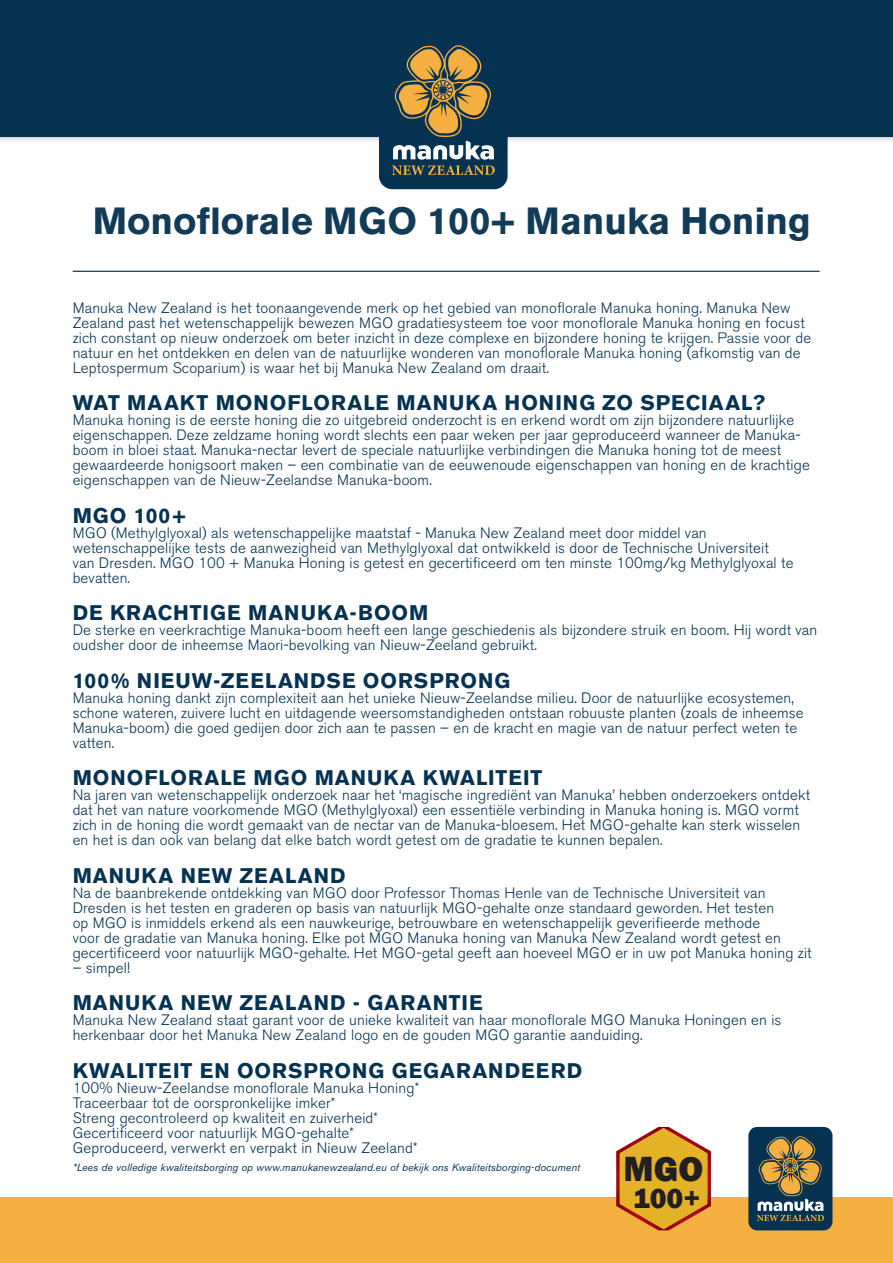
<style>
.page{position:relative;width:893px;height:1263px;background:#fff}
.page>*{position:absolute;margin:0;border:0;box-sizing:border-box;transform-origin:0 0}
.t1{font:700 37.5px "Akzidenz Grotesk BE";color:#123b57}
.t2{font:800 36px "Franklin Gothic";color:#231f20}
.t3{font:800 28.8px "Franklin Gothic";color:#231f20}
.t4{font:700 21px "Akzidenz Grotesk BE";letter-spacing:.05em;color:#063251}
.t5{font:300 15px/15px "Akzidenz Grotesk BE";letter-spacing:.01em;color:#063251}
.t6{font:italic 10.5px "Akzidenz Grotesk BE";letter-spacing:.01em;color:#063251}
</style>
<div class="page">
<div style="left:0;top:1197px;width:893px;height:66px;background:#f5b03f"></div>
<img style="left:0;top:136px;width:893px;height:6px">
<hr style="left:73px;top:271px;width:747px;height:1px;background:#063251">
<div style="left:748px;top:1127px;width:84px;height:103px;background:#063251;border-radius:9px"></div>
<svg style="left:757px;top:1136px;width:67px;height:85px"></svg>
<div style="left:0;top:0;width:893px;height:136px;background:#063251"></div>
<svg style="left:379px;top:0;width:129px;height:189px;background:#3d5255"></svg>
<svg style="left:616px;top:1127px;width:95px;height:103px"></svg>
<h1 class="t1" style="left:93px;top:199px;width:719px">Monoflorale MGO 100+ Manuka Honing</h1>
<p class="t5" style="left:73px;top:300px;width:740px">Manuka New Zealand is het toonaangevende merk op het gebied van monoflorale Manuka honing. Manuka New Zealand past het wetenschappelijk bewezen MGO gradatiesysteem toe voor monoflorale Manuka honing en focust zich constant op nieuw onderzoek om beter inzicht in deze complexe en bijzondere honing te krijgen. Passie voor de natuur en het ontdekken en delen van de natuurlijke wonderen van monoflorale Manuka honing (afkomstig van de Leptospermum Scoparium) is waar het bij Manuka New Zealand om draait.</p>
<h3 class="t4" style="left:73px;top:391px;width:694px">WAT MAAKT MONOFLORALE MANUKA HONING ZO SPECIAAL?</h3>
<p class="t5" style="left:73px;top:413px;width:739px">Manuka honing is de eerste honing die zo uitgebreid onderzocht is en erkend wordt om zijn bijzondere natuurlijke eigenschappen. Deze zeldzame honing wordt slechts een paar weken per jaar geproduceerd wanneer de Manuka&shy;boom in bloei staat. Manuka-nectar levert de speciale natuurlijke verbindingen die Manuka honing tot de meest gewaardeerde honigsoort maken – een combinatie van de eeuwenoude eigenschappen van honing en de krachtige eigenschappen van de Nieuw-Zeelandse Manuka-boom.</p>
<h3 class="t4" style="left:73px;top:503px;width:115px">MGO 100+</h3>
<p class="t5" style="left:73px;top:525px;width:722px">MGO (Methylglyoxal) als wetenschappelijke maatstaf - Manuka New Zealand meet door middel van wetenschappelijke tests de aanwezigheid van Methylglyoxal dat ontwikkeld is door de Technische Universiteit van Dresden. MGO 100 + Manuka Honing is getest en gecertificeerd om ten minste 100mg/kg Methylglyoxal te bevatten.</p>
<h3 class="t4" style="left:73px;top:601px;width:357px">DE KRACHTIGE MANUKA-BOOM</h3>
<p class="t5" style="left:73px;top:623px;width:746px">De sterke en veerkrachtige Manuka-boom heeft een lange geschiedenis als bijzondere struik en boom. Hij wordt van oudsher door de inheemse Maori-bevolking van Nieuw-Zeeland gebruikt.</p>
<h3 class="t4" style="left:73px;top:668px;width:439px">100% NIEUW-ZEELANDSE OORSPRONG</h3>
<p class="t5" style="left:73px;top:690px;width:732px">Manuka honing dankt zijn complexiteit aan het unieke Nieuw-Zeelandse milieu. Door de natuurlijke ecosystemen, schone wateren, zuivere lucht en uitdagende weersomstandigheden ontstaan robuuste planten (zoals de inheemse Manuka-boom) die goed gedijen door zich aan te passen – en de kracht en magie van de natuur perfect weten te vatten.</p>
<h3 class="t4" style="left:73px;top:766px;width:471px">MONOFLORALE MGO MANUKA KWALITEIT</h3>
<p class="t5" style="left:73px;top:788px;width:739px">Na jaren van wetenschappelijk onderzoek naar het ‘magische ingrediënt van Manuka’ hebben onderzoekers ontdekt dat het van nature voorkomende MGO (Methylglyoxal) een essentiële verbinding in Manuka honing is. MGO vormt zich in de honing die wordt gemaakt van de nectar van de Manuka-bloesem. Het MGO-gehalte kan sterk wisselen en het is dan ook van belang dat elke batch wordt getest om de gradatie te kunnen bepalen.</p>
<h3 class="t4" style="left:73px;top:863px;width:274px">MANUKA NEW ZEALAND</h3>
<p class="t5" style="left:73px;top:885px;width:740px">Na de baanbrekende ontdekking van MGO door Professor Thomas Henle van de Technische Universiteit van Dresden is het testen en graderen op basis van natuurlijk MGO-gehalte onze standaard geworden. Het testen<br>op MGO is inmiddels erkend als een nauwkeurige, betrouwbare en wetenschappelijk geverifieerde methode<br>voor de gradatie van Manuka honing. Elke pot MGO Manuka honing van Manuka New Zealand wordt getest en gecertificeerd voor natuurlijk MGO-gehalte. Het MGO-getal geeft aan hoeveel MGO er in uw pot Manuka honing zit</p>
<p class="t5" style="left:73px;top:960px;width:59px">– simpel!</p>
<h3 class="t4" style="left:73px;top:991px;width:412px">MANUKA NEW ZEALAND - GARANTIE</h3>
<p class="t5" style="left:73px;top:1013px;width:710px">Manuka New Zealand staat garant voor de unieke kwaliteit van haar monoflorale MGO Manuka Honingen en is herkenbaar door het Manuka New Zealand logo en de gouden MGO garantie aanduiding.</p>
<h3 class="t4" style="left:73px;top:1058px;width:511px">KWALITEIT EN OORSPRONG GEGARANDEERD</h3>
<p class="t5" style="left:73px;top:1080px;width:348px">100% Nieuw-Zeelandse monoflorale Manuka Honing* Traceerbaar tot de oorspronkelijke imker*<br>Streng gecontroleerd op kwaliteit en zuiverheid* Gecertificeerd voor natuurlijk MGO-gehalte* Geproduceerd, verwerkt en verpakt in Nieuw Zeeland*</p>
<p class="t6" style="left:73px;top:1161px;width:509px">*Lees de volledige kwaliteitsborging op www.manukanewzealand.eu of bekijk ons Kwaliteitsborging-document</p>
<h2 class="t2" style="left:623px;top:1146px;width:81px">MGO</h2>
<h3 class="t3" style="left:633px;top:1180px;width:69px">100+</h3>
</div>
